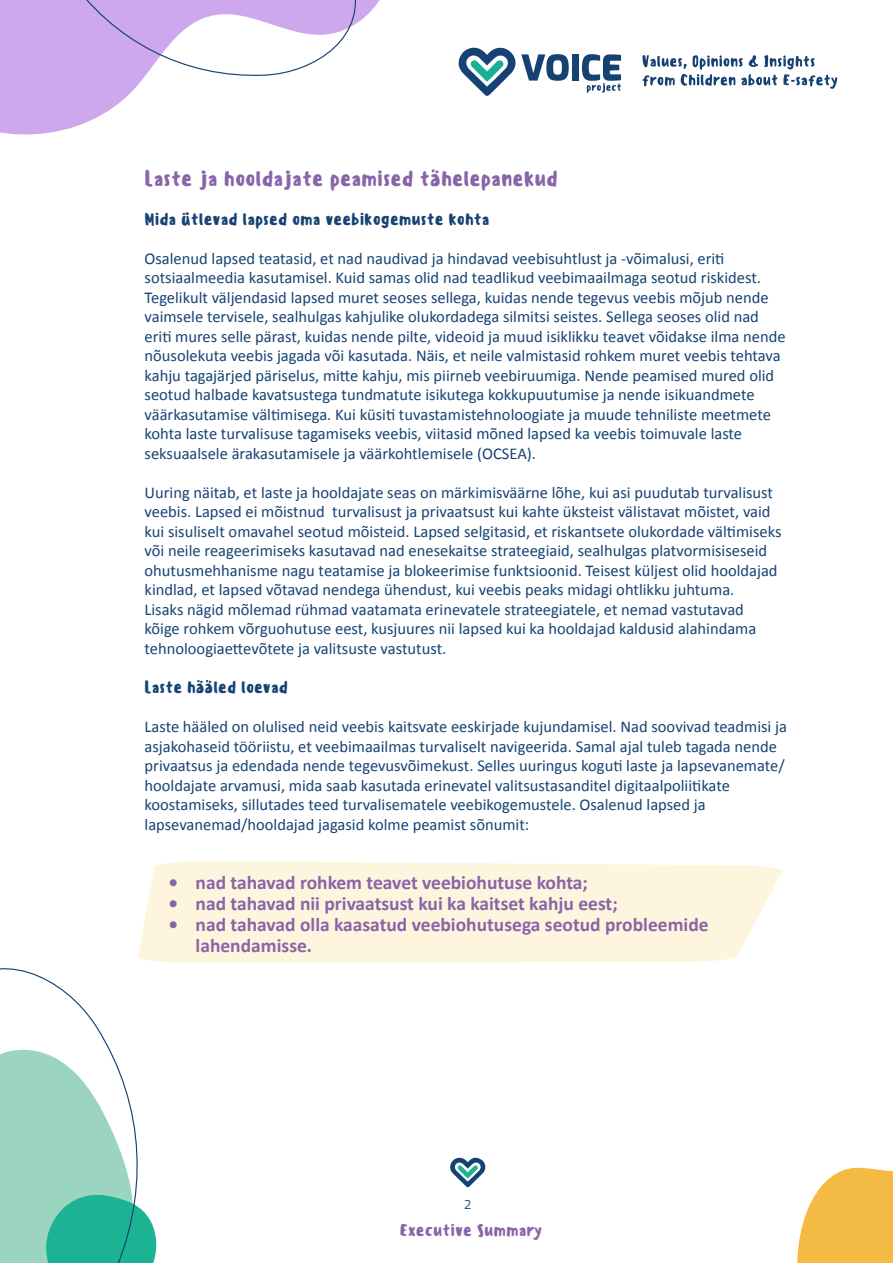
<style>
.page{position:relative;width:893px;height:1263px;background:#fff}
.page>*{position:absolute;margin:0;border:0;box-sizing:border-box;transform-origin:0 0}
.t1{font:500 21px "Sensei";color:#8a64a8}
.t2{font:700 19.5px/21px "Calibri";color:#8a64a8}
.t3{font:16.5px/19.5px "Calibri";color:#164373}
.t4{font:500 16.5px "Sensei";color:#164373}
.t5{font:500 16.5px "Sensei";color:#8a64a8}
.t6{font:12px "Exo";color:#144272}
</style>
<div class="page">
<svg style="left:0;top:962px;width:315px;height:301px"></svg>
<svg style="left:797px;top:1167px;width:96px;height:96px;background:#f4c461"></svg>
<svg style="left:0;top:0;width:380px;height:135px"></svg>
<svg style="left:0;top:0;width:371px;height:90px"></svg>
<svg style="left:459px;top:48px;width:110px;height:48px"></svg>
<div style="left:572px;top:54px;width:7px;height:27px;background:#154273"></div>
<svg style="left:582px;top:54px;width:39px;height:39px"></svg>
<svg style="left:642px;top:55px;width:196px;height:34px"></svg>
<svg style="left:450px;top:1157px;width:36px;height:30px"></svg>
<svg style="left:138px;top:861px;width:644px;height:101px;background:#fef5e0"></svg>
<p class="t1" style="left:145px;top:164px;width:415px">Laste ja hooldajate peamised tähelepanekud</p>
<p class="t4" style="left:145px;top:208px;width:346px">Mida ütlevad lapsed oma veebikogemuste kohta</p>
<p class="t3" style="left:145px;top:248px;width:643px">Osalenud lapsed teatasid, et nad naudivad ja hindavad veebisuhtlust ja -võimalusi, eriti sotsiaalmeedia kasutamisel. Kuid samas olid nad teadlikud veebimaailmaga seotud riskidest.<br>Tegelikult väljendasid lapsed muret seoses sellega, kuidas nende tegevus veebis mõjub nende vaimsele tervisele, sealhulgas kahjulike olukordadega silmitsi seistes. Sellega seoses olid nad eriti mures selle pärast, kuidas nende pilte, videoid ja muud isiklikku teavet võidakse ilma nende nõusolekuta veebis jagada või kasutada. Näis, et neile valmistasid rohkem muret veebis tehtava kahju tagajärjed päriselus, mitte kahju, mis piirneb veebiruumiga. Nende peamised mured olid seotud halbade kavatsustega tundmatute isikutega kokkupuutumise ja nende isikuandmete väärkasutamise vältimisega. Kui küsiti tuvastamistehnoloogiate ja muude tehniliste meetmete kohta laste turvalisuse tagamiseks veebis, viitasid mõned lapsed ka veebis toimuvale laste seksuaalsele ärakasutamisele ja väärkohtlemisele (OCSEA).</p>
<p class="t3" style="left:145px;top:482px;width:638px">Uuring näitab, et laste ja hooldajate seas on märkimisväärne lõhe, kui asi puudutab turvalisust veebis. Lapsed ei mõistnud turvalisust ja privaatsust kui kahte üksteist välistavat mõistet, vaid kui sisuliselt omavahel seotud mõisteid. Lapsed selgitasid, et riskantsete olukordade vältimiseks või neile reageerimiseks kasutavad nad enesekaitse strateegiaid, sealhulgas platvormisiseseid ohutusmehhanisme nagu teatamise ja blokeerimise funktsioonid. Teisest küljest olid hooldajad kindlad, et lapsed võtavad nendega ühendust, kui veebis peaks midagi ohtlikku juhtuma.<br>Lisaks nägid mõlemad rühmad vaatamata erinevatele strateegiatele, et nemad vastutavad kõige rohkem võrguohutuse eest, kusjuures nii lapsed kui ka hooldajad kaldusid alahindama tehnoloogiaettevõtete ja valitsuste vastutust.</p>
<p class="t4" style="left:145px;top:676px;width:145px">Laste hääled loevad</p>
<p class="t3" style="left:145px;top:716px;width:644px">Laste hääled on olulised neid veebis kaitsvate eeskirjade kujundamisel. Nad soovivad teadmisi ja asjakohaseid tööriistu, et veebimaailmas turvaliselt navigeerida. Samal ajal tuleb tagada nende privaatsus ja edendada nende tegevusvõimekust. Selles uuringus koguti laste ja lapsevanemate/ hooldajate arvamusi, mida saab kasutada erinevatel valitsustasanditel digitaalpoliitikate koostamiseks, sillutades teed turvalisematele veebikogemustele. Osalenud lapsed ja lapsevanemad/hooldajad jagasid kolme peamist sõnumit:</p>
<p class="t2" style="left:169px;top:872px;width:421px">• nad tahavad rohkem teavet veebiohutuse kohta;</p>
<p class="t2" style="left:169px;top:893px;width:451px">• nad tahavad nii privaatsust kui ka kaitset kahju eest;</p>
<p class="t2" style="left:196px;top:914px;width:514px;text-indent:-27px">• nad tahavad olla kaasatud veebiohutusega seotud probleemide lahendamisse.</p>
<p class="t6" style="left:464px;top:1196px;width:9px">2</p>
<p class="t5" style="left:400px;top:1219px;width:144px">Executive Summary</p>
</div>
